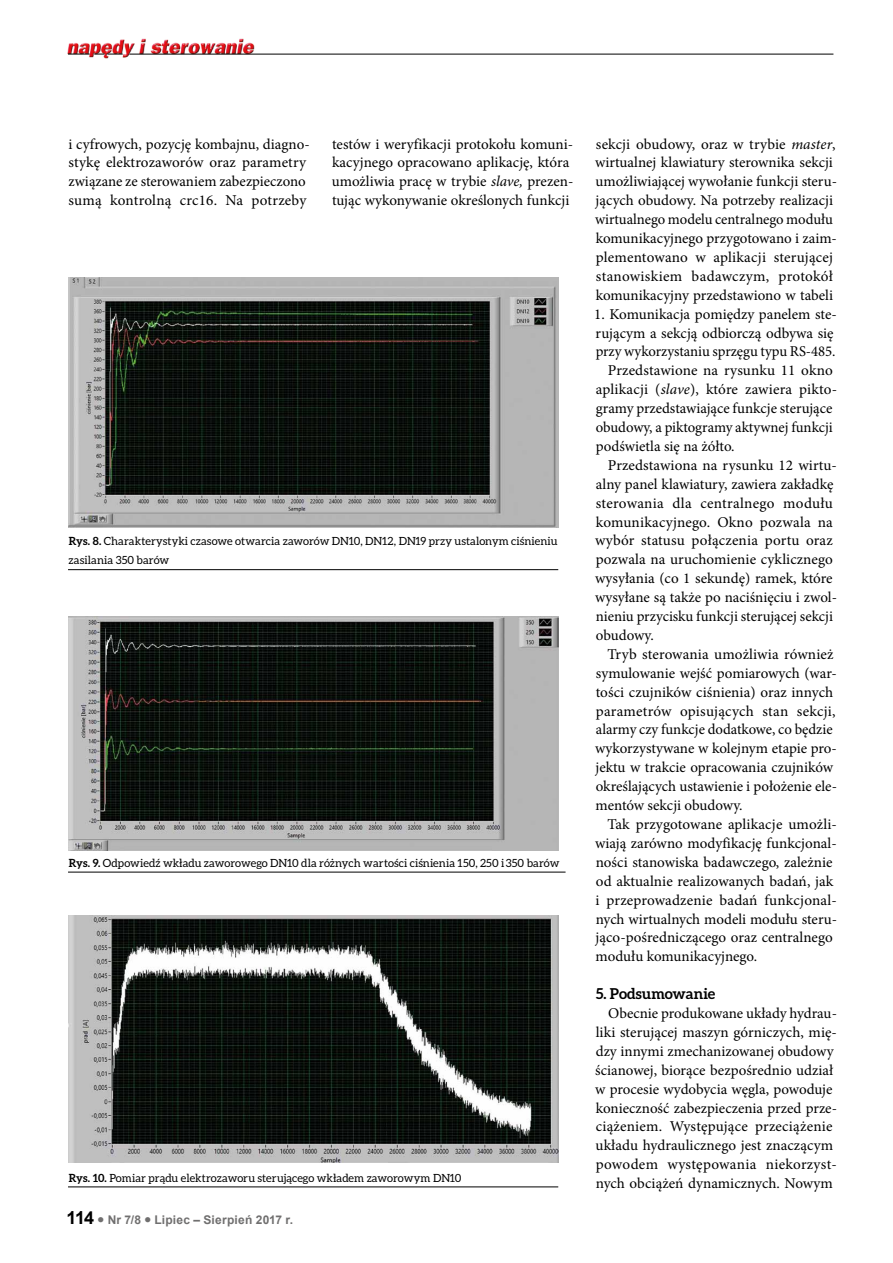
<style>
.page{position:relative;width:893px;height:1263px;background:#fff}
.page>*{position:absolute;margin:0;border:0;box-sizing:border-box;transform-origin:0 0}
.t1{font:15px/18.9px "Minion Pro";color:#000}
.t2{font:15px "Minion Pro";letter-spacing:.02em;color:#000}
.t3{font:700 15px "Aleo";color:#000}
.t4{font:700 12px "Arial";letter-spacing:.02em;color:#706f6f}
.t5{font:11.25px/18.9px "Aleo";letter-spacing:.005em;color:#000}
.s1{font-style:italic}
.s2{font-weight:700}
.s3{font-size:18px;color:#000}
</style>
<div class="page">
<img style="left:67px;top:38px;width:190px;height:21px">
<hr style="left:129px;top:54px;width:704px;height:1px;background:#000">
<svg style="left:68px;top:54px;width:55px;height:1px"></svg>
<hr style="left:68px;top:569px;width:490px;height:1px;background:#000">
<hr style="left:68px;top:872px;width:498px;height:1px;background:#000">
<hr style="left:68px;top:1186px;width:490px;height:1px;background:#000">
<img style="left:68px;top:277px;width:490px;height:251px">
<img style="left:68px;top:617px;width:490px;height:233px">
<img style="left:68px;top:915px;width:490px;height:247px">
<p class="t1" style="left:68px;top:134px;width:243px">i cyfrowych, pozycję kombajnu, diagno&shy;stykę elektrozaworów oraz parametry związane ze sterowaniem zabezpieczono sumą kontrolną crc16. Na potrzeby</p>
<p class="t1" style="left:332px;top:134px;width:243px">testów i weryfikacji protokołu komuni&shy;kacyjnego opracowano aplikację, która umożliwia pracę w trybie <span class="s1">slave,</span> prezen&shy;tując wykonywanie określonych funkcji</p>
<p class="t5" style="left:69px;top:532px;width:490px"><span class="s2">Rys. 8.</span> Charakterystyki czasowe otwarcia zaworów DN10, DN12, DN19 przy ustalonym ciśnieniu zasilania 350 barów</p>
<p class="t5" style="left:69px;top:853px;width:492px"><span class="s2">Rys. 9.</span> Odpowiedź wkładu zaworowego DN10 dla różnych wartości ciśnienia 150, 250 i 350 barów</p>
<p class="t5" style="left:69px;top:1168px;width:394px"><span class="s2">Rys. 10.</span> Pomiar prądu elektrozaworu sterującego wkładem zaworowym DN10</p>
<p class="t4" style="left:67px;top:1212px;width:228px"><span class="s3">114</span> ● Nr 7/8 ● Lipiec – Sierpień 2017 r.</p>
<p class="t1" style="left:595px;top:134px;width:243px">sekcji obudowy, oraz w trybie <span class="s1">master</span>, wirtualnej klawiatury sterownika sekcji umożliwiającej wywołanie funkcji steru&shy;jących obudowy. Na potrzeby realizacji wirtualnego modelu centralnego modułu komunikacyjnego przygotowano i zaim&shy;plementowano w aplikacji sterującej stanowiskiem badawczym, protokół komunikacyjny przedstawiono w tabeli</p>
<p class="t1" style="left:594px;top:304px;width:244px">1. Komunikacja pomiędzy panelem ste-</p>
<p class="t1" style="left:596px;top:323px;width:239px">rującym a sekcją odbiorczą odbywa się</p>
<p class="t1" style="left:596px;top:342px;width:241px">przy wykorzystaniu sprzęgu typu RS-485.</p>
<p class="t1" style="left:608px;top:361px;width:226px">Przedstawione na rysunku 11 okno</p>
<p class="t1" style="left:596px;top:380px;width:243px">aplikacji (<span class="s1">slave</span>), które zawiera pikto-</p>
<p class="t1" style="left:596px;top:399px;width:238px">gramy przedstawiające funkcje sterujące</p>
<p class="t1" style="left:596px;top:418px;width:239px">obudowy, a piktogramy aktywnej funkcji</p>
<p class="t1" style="left:596px;top:437px;width:140px">podświetla się na żółto.</p>
<p class="t1" style="left:608px;top:456px;width:231px">Przedstawiona na rysunku 12 wirtu-</p>
<p class="t1" style="left:596px;top:475px;width:239px">alny panel klawiatury, zawiera zakładkę</p>
<p class="t2" style="left:596px;top:493px;width:239px">sterowania dla centralnego modułu</p>
<p class="t1" style="left:596px;top:512px;width:239px">komunikacyjnego. Okno pozwala na</p>
<p class="t2" style="left:595px;top:531px;width:239px">wybór statusu połączenia portu oraz</p>
<p class="t1" style="left:596px;top:550px;width:239px">pozwala na uruchomienie cyklicznego</p>
<p class="t1" style="left:595px;top:569px;width:239px">wysyłania (co 1 sekundę) ramek, które</p>
<p class="t1" style="left:595px;top:588px;width:243px">wysyłane są także po naciśnięciu i zwol-</p>
<p class="t1" style="left:596px;top:607px;width:239px">nieniu przycisku funkcji sterującej sekcji</p>
<p class="t1" style="left:596px;top:626px;width:59px">obudowy.</p>
<p class="t1" style="left:607px;top:645px;width:228px">Tryb sterowania umożliwia również</p>
<p class="t1" style="left:596px;top:664px;width:243px">symulowanie wejść pomiarowych (war-</p>
<p class="t1" style="left:596px;top:682px;width:239px">tości czujników ciśnienia) oraz innych</p>
<p class="t1" style="left:596px;top:701px;width:241px">parametrów opisujących stan sekcji,</p>
<p class="t1" style="left:596px;top:720px;width:238px">alarmy czy funkcje dodatkowe, co będzie</p>
<p class="t1" style="left:595px;top:739px;width:243px">wykorzystywane w kolejnym etapie pro-</p>
<p class="t1" style="left:596px;top:758px;width:239px">jektu w trakcie opracowania czujników</p>
<p class="t1" style="left:596px;top:777px;width:243px">określających ustawienie i położenie ele-</p>
<p class="t1" style="left:595px;top:796px;width:149px">mentów sekcji obudowy.</p>
<p class="t1" style="left:607px;top:815px;width:231px">Tak przygotowane aplikacje umożli-</p>
<p class="t1" style="left:595px;top:834px;width:243px">wiają zarówno modyfikację funkcjonal-</p>
<p class="t1" style="left:596px;top:853px;width:238px">ności stanowiska badawczego, zależnie</p>
<p class="t1" style="left:596px;top:871px;width:239px">od aktualnie realizowanych badań, jak</p>
<p class="t1" style="left:596px;top:890px;width:243px">i przeprowadzenie badań funkcjonal-</p>
<p class="t1" style="left:596px;top:909px;width:243px">nych wirtualnych modeli modułu steru-</p>
<p class="t1" style="left:596px;top:928px;width:239px">jąco-pośredniczącego oraz centralnego</p>
<p class="t1" style="left:596px;top:947px;width:163px">modułu komunikacyjnego.</p>
<p class="t3" style="left:596px;top:985px;width:121px">5. Podsumowanie</p>
<p class="t1" style="left:595px;top:1004px;width:243px;text-indent:13px">Obecnie produkowane układy hydrau&shy;liki sterującej maszyn górniczych, mię&shy;dzy innymi zmechanizowanej obudowy ścianowej, biorące bezpośrednio udział w procesie wydobycia węgla, powoduje konieczność zabezpieczenia przed prze&shy;ciążeniem. Występujące przeciążenie układu hydraulicznego jest znaczącym powodem występowania niekorzyst&shy;nych obciążeń dynamicznych. Nowym</p>
</div>
